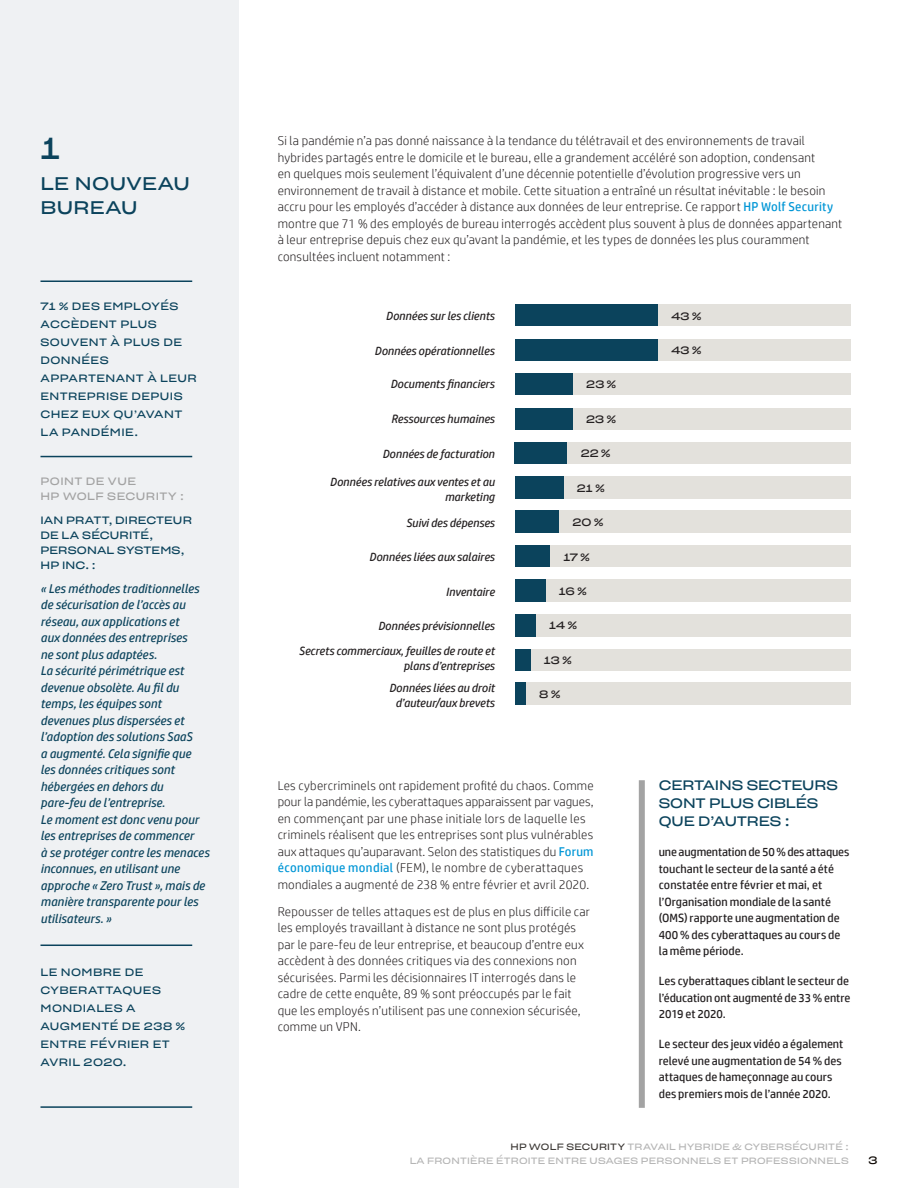
<style>
.page{position:relative;width:918px;height:1188px;background:#fff}
.page>*{position:absolute;margin:0;border:0;box-sizing:border-box;transform-origin:0 0}
.chapter_title{font:30px "Sharp Grotesk Book 25";color:#0b435c}
.chapter_title-2{font:18px/24px "Sharp Grotesk Book 25";letter-spacing:.02em;color:#0b435c}
.fun_fact{font:13.5px/18px "Sharp Grotesk Book 25";letter-spacing:-.01em;color:#0b435c}
.text{font:300 12.75px/16.5px "HP Simplified";letter-spacing:.02em;color:#231f20}
.quote{font:italic 12.75px/16.5px "HP Simplified";color:#0b435c}
.fun_fact-2{font:12px/16.5px "HP Simplified";color:#231f20}
.chart_text{font:italic 12px/15px "HP Simplified";letter-spacing:-.005em;color:#231f20;text-align:right}
.leads{font:10.5px/18px "Sharp Grotesk Book 25";letter-spacing:.04em;color:#0b435c}
.quote-2{font:10.5px/15px "Sharp Grotesk Book 25";letter-spacing:.01em;color:#0b435c}
.in_charts{font:10.5px "Sharp Grotesk Book 25";letter-spacing:.01em;color:#231f20}
.viewpoint{font:10.5px/15px "Sharp Grotesk Book 25";letter-spacing:.045em;color:#a3a3a3}
.t1{font:10.5px "Sharp Grotesk Book 25";color:#0e0905}
.t2{font:9px/13.5px "Sharp Grotesk Book 25";letter-spacing:.025em;color:#a3a3a3;text-align:right}
.s1{font-weight:400;color:#0096d6}
.s2{color:#0e0905}
</style>
<div class="page">
<div style="left:0;top:0;width:239px;height:1188px;background:#eff1f3"></div>
<div style="left:515px;top:304px;width:335px;height:22px;background:#e3e1dc"></div>
<div style="left:515px;top:339px;width:335px;height:22px;background:#e3e1dc"></div>
<div style="left:515px;top:373px;width:335px;height:22px;background:#e3e1dc"></div>
<div style="left:515px;top:408px;width:335px;height:22px;background:#e3e1dc"></div>
<div style="left:515px;top:442px;width:335px;height:22px;background:#e3e1dc"></div>
<div style="left:515px;top:476px;width:335px;height:23px;background:#e3e1dc"></div>
<div style="left:515px;top:511px;width:335px;height:22px;background:#e3e1dc"></div>
<div style="left:515px;top:545px;width:335px;height:22px;background:#e3e1dc"></div>
<div style="left:515px;top:580px;width:335px;height:22px;background:#e3e1dc"></div>
<div style="left:515px;top:614px;width:335px;height:22px;background:#e3e1dc"></div>
<div style="left:515px;top:649px;width:335px;height:21px;background:#e3e1dc"></div>
<div style="left:515px;top:683px;width:335px;height:22px;background:#e3e1dc"></div>
<div style="left:515px;top:304px;width:143px;height:22px;background:#0b435c"></div>
<div style="left:515px;top:339px;width:143px;height:22px;background:#0b435c"></div>
<div style="left:515px;top:373px;width:57px;height:22px;background:#0b435c"></div>
<div style="left:515px;top:408px;width:57px;height:22px;background:#0b435c"></div>
<div style="left:515px;top:442px;width:52px;height:22px;background:#0b435c"></div>
<div style="left:515px;top:476px;width:48px;height:23px;background:#0b435c"></div>
<div style="left:515px;top:511px;width:44px;height:22px;background:#0b435c"></div>
<div style="left:515px;top:545px;width:35px;height:22px;background:#0b435c"></div>
<div style="left:515px;top:580px;width:30px;height:22px;background:#0b435c"></div>
<div style="left:515px;top:614px;width:21px;height:22px;background:#0b435c"></div>
<div style="left:515px;top:649px;width:15px;height:21px;background:#0b435c"></div>
<div style="left:515px;top:683px;width:10px;height:22px;background:#0b435c"></div>
<div style="left:639px;top:780px;width:6px;height:328px;background:#a3a3a3"></div>
<hr style="left:40px;top:280px;width:152px;height:2px;background:#0b435c">
<hr style="left:40px;top:945px;width:152px;height:1px;background:#0b435c">
<hr style="left:40px;top:456px;width:152px;height:1px;background:#0b435c">
<hr style="left:40px;top:1106px;width:152px;height:2px;background:#0b435c">
<p class="chapter_title" style="left:40px;top:122px;width:21px">1</p>
<p class="chapter_title-2" style="left:40px;top:170px;width:151px">LE NOUVEAU<br>BUREAU</p>
<p class="leads" style="left:40px;top:296px;width:158px">71 % DES EMPLOYÉS<br>ACCÈDENT PLUS<br>SOUVENT À PLUS DE<br>DONNÉES<br>APPARTENANT À LEUR<br>ENTREPRISE DEPUIS<br>CHEZ EUX QU’AVANT<br>LA PANDÉMIE.</p>
<p class="viewpoint" style="left:40px;top:473px;width:145px">POINT DE VUE<br>HP WOLF SECURITY :</p>
<p class="quote-2" style="left:40px;top:512px;width:153px">IAN PRATT, DIRECTEUR<br>DE LA SÉCURITÉ,<br>PERSONAL SYSTEMS,<br>HP INC. :</p>
<p class="quote" style="left:40px;top:580px;width:170px">« Les méthodes traditionnelles de sécurisation de l’accès au réseau, aux applications et<br>aux données des entreprises<br>ne sont plus adaptées.<br>La sécurité périmétrique est devenue obsolète. Au fil du temps, les équipes sont devenues plus dispersées et l’adoption des solutions SaaS<br>a augmenté. Cela signifie que<br>les données critiques sont hébergées en dehors du pare-feu de l’entreprise.<br>Le moment est donc venu pour les entreprises de commencer<br>à se protéger contre les menaces inconnues, en utilisant une approche « Zero Trust », mais de manière transparente pour les utilisateurs. »</p>
<p class="leads" style="left:40px;top:963px;width:146px">LE NOMBRE DE<br>CYBERATTAQUES<br>MONDIALES A<br>AUGMENTÉ DE 238 %<br>ENTRE FÉVRIER ET<br>AVRIL 2020.</p>
<p class="text" style="left:278px;top:132px;width:566px">Si la pandémie n’a pas donné naissance à la tendance du télétravail et des environnements de travail hybrides partagés entre le domicile et le bureau, elle a grandement accéléré son adoption, condensant<br>en quelques mois seulement l’équivalent d’une décennie potentielle d’évolution progressive vers un environnement de travail à distance et mobile. Cette situation a entraîné un résultat inévitable : le besoin accru pour les employés d’accéder à distance aux données de leur entreprise. Ce rapport <span class="s1">HP Wolf Security </span>montre que 71 % des employés de bureau interrogés accèdent plus souvent à plus de données appartenant à leur entreprise depuis chez eux qu’avant la pandémie, et les types de données les plus couramment consultées incluent notamment :</p>
<p class="chart_text" style="left:386px;top:309px;width:110px">Données sur les clients</p>
<p class="chart_text" style="left:375px;top:343px;width:121px">Données opérationnelles</p>
<p class="chart_text" style="left:390px;top:377px;width:106px">Documents financiers</p>
<p class="chart_text" style="left:391px;top:411px;width:105px">Ressources humaines</p>
<p class="chart_text" style="left:382px;top:446px;width:114px">Données de facturation</p>
<p class="chart_text" style="left:330px;top:474px;width:166px">Données relatives aux ventes et au marketing</p>
<p class="chart_text" style="left:406px;top:515px;width:90px">Suivi des dépenses</p>
<p class="chart_text" style="left:369px;top:549px;width:127px">Données liées aux salaires</p>
<p class="chart_text" style="left:446px;top:584px;width:50px">Inventaire</p>
<p class="chart_text" style="left:378px;top:618px;width:118px">Données prévisionnelles</p>
<p class="chart_text" style="left:299px;top:644px;width:197px">Secrets commerciaux, feuilles de route et plans d’entreprises</p>
<p class="chart_text" style="left:389px;top:680px;width:107px;text-align:center">Données liées au droit d’auteur/aux brevets</p>
<p class="in_charts" style="left:586px;top:376px;width:31px">23 %</p>
<p class="in_charts" style="left:586px;top:410px;width:31px">23 %</p>
<p class="in_charts" style="left:581px;top:444px;width:31px">22 %</p>
<p class="in_charts" style="left:577px;top:479px;width:29px">21 %</p>
<p class="in_charts" style="left:573px;top:513px;width:32px">20 %</p>
<p class="in_charts" style="left:563px;top:548px;width:28px">17 %</p>
<p class="in_charts" style="left:559px;top:582px;width:30px">16 %</p>
<p class="in_charts" style="left:549px;top:616px;width:29px">14 %</p>
<p class="in_charts" style="left:544px;top:651px;width:29px">13 %</p>
<p class="in_charts" style="left:539px;top:685px;width:23px">8%</p>
<p class="in_charts" style="left:671px;top:307px;width:32px">43%</p>
<p class="in_charts" style="left:671px;top:341px;width:32px">43%</p>
<p class="text" style="left:278px;top:777px;width:317px">Les cybercriminels ont rapidement profité du chaos. Comme pour la pandémie, les cyberattaques apparaissent par vagues, en commençant par une phase initiale lors de laquelle les criminels réalisent que les entreprises sont plus vulnérables aux attaques qu’auparavant. Selon des statistiques du <span class="s1">Forum économique mondial</span> (FEM), le nombre de cyberattaques mondiales a augmenté de 238 % entre février et avril 2020.</p>
<p class="text" style="left:278px;top:903px;width:314px">Repousser de telles attaques est de plus en plus difficile car les employés travaillant à distance ne sont plus protégés par le pare-feu de leur entreprise, et beaucoup d’entre eux accèdent à des données critiques via des connexions non sécurisées. Parmi les décisionnaires IT interrogés dans le cadre de cette enquête, 89 % sont préoccupés par le fait que les employés n’utilisent pas une connexion sécurisée, comme un VPN.</p>
<p class="fun_fact" style="left:659px;top:775px;width:181px">CERTAINS SECTEURS<br>SONT PLUS CIBLÉS<br>QUE D’AUTRES :</p>
<p class="fun_fact-2" style="left:659px;top:844px;width:192px">une augmentation de 50 % des attaques touchant le secteur de la santé a été constatée entre février et mai, et l’Organisation mondiale de la santé (OMS) rapporte une augmentation de<br>400 % des cyberattaques au cours de la même période.</p>
<p class="fun_fact-2" style="left:659px;top:973px;width:193px;text-align:justify">Les cyberattaques ciblant le secteur de l’éducation ont augmenté de 33 % entre 2019 et 2020.</p>
<p class="fun_fact-2" style="left:659px;top:1036px;width:186px">Le secteur des jeux vidéo a également relevé une augmentation de 54 % des attaques de hameçonnage au cours des premiers mois de l’année 2020.</p>
<p class="t2" style="left:409px;top:1139px;width:441px"><span class="s2">HP WOLF SECURITY</span> TRAVAIL HYBRIDE &amp; CYBERSÉCURITÉ :<br>LA FRONTIÈRE ÉTROITE ENTRE USAGES PERSONNELS ET PROFESSIONNELS</p>
<p class="t1" style="left:868px;top:1151px;width:11px">3</p>
</div>
